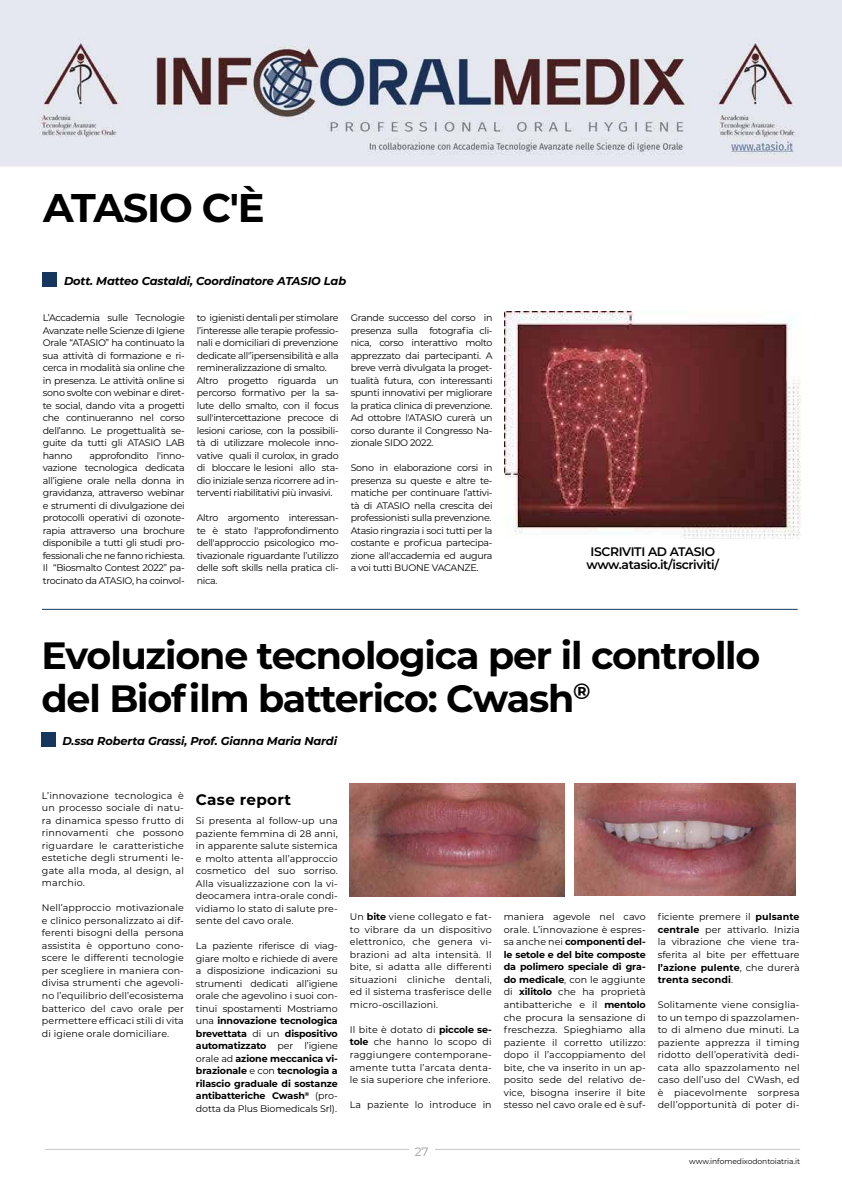
<style>
.page{position:relative;width:842px;height:1191px;background:#fff}
.page>*{position:absolute;margin:0;border:0;box-sizing:border-box;transform-origin:0 0}
.t1{font:700 40px "Montserrat";letter-spacing:-.03em;color:#000}
.t2{font:700 38px/43px "Montserrat";letter-spacing:-.03em;color:#000}
.t3{font:700 15.2px "Montserrat";letter-spacing:.02em;color:#000}
.t4{font:600 12.4px/12.5px "Montserrat";letter-spacing:-.03em;color:#000;text-align:center}
.t5{font:12px "Montserrat";color:#9d9d9c}
.t6{font:italic 700 11.4px "Montserrat";letter-spacing:-.01em;color:#000}
.t7{font:9.5px/12.5px "Montserrat";letter-spacing:-.03em;color:#000;text-align:justify}
.t8{font:9.5px "Montserrat";letter-spacing:.01em;color:#000}
.t9{font:7.6px "Montserrat";letter-spacing:-.01em;color:#000}
.s1{font-weight:700}
</style>
<div class="page">
<hr style="left:45px;top:1148px;width:755px;height:1px;background:#c6c6c6">
<div style="left:409px;top:1137px;width:25px;height:25px;background:#fff"></div>
<img style="left:0;top:0;width:842px;height:166px">
<div style="left:41px;top:732px;width:14px;height:14px;background:#17365d"></div>
<div style="left:43px;top:272px;width:14px;height:14px;background:#17365d"></div>
<hr style="left:42px;top:609px;width:756px;height:1px;background:#15375e">
<img style="left:350px;top:783px;width:214px;height:113px">
<img style="left:574px;top:783px;width:222px;height:112px">
<img style="left:505px;top:311px;width:296px;height:228px">
<h1 class="t1" style="left:43px;top:179px;width:223px">ATASIO C'È</h1>
<p class="t6" style="left:64px;top:273px;width:284px">Dott. Matteo Castaldi, Coordinatore ATASIO Lab</p>
<p class="t7" style="left:43px;top:311px;width:143px">L’Accademia sulle Tecnologie Avanzate nelle Scienze di Igiene Orale “ATASIO” ha continuato la sua attività di formazione e ri&shy;cerca in modalità sia online che in presenza. Le attività online si sono svolte con webinar e diret&shy;te social, dando vita a progetti che continueranno nel corso dell’anno. Le progettualità se&shy;guite da tutti gli ATASIO LAB hanno</p>
<p class="t7" style="left:43px;top:449px;width:143px;text-indent:47px">approfondito l'inno&shy;vazione tecnologica dedicata all’igiene orale nella donna in gravidanza, attraverso webinar e strumenti di divulgazione dei protocolli operativi di ozonote&shy;rapia attraverso una brochure disponibile a tutti gli studi pro&shy;fessionali che ne fanno richiesta.<br>Il “Biosmalto Contest 2022” pa&shy;trocinato da ATASIO, ha coinvol-</p>
<p class="t7" style="left:197px;top:311px;width:143px;text-align:left">to igienisti dentali per stimolare l’interesse alle terapie professio&shy;nali e domiciliari di prevenzione dedicate all'’ipersensibilità e alla remineralizzazione di smalto.<br>Altro progetto riguarda un percorso formativo per la sa&shy;lute dello smalto, con il focus sull'intercettazione precoce di lesioni cariose, con la possibili&shy;tà di utilizzare molecole inno&shy;vative quali il curolox, in grado di bloccare le lesioni allo sta&shy;dio iniziale senza ricorrere ad in&shy;terventi riabilitativi più invasivi.</p>
<p class="t7" style="left:197px;top:511px;width:143px">Altro argomento interessan&shy;te è stato l'approfondimento dell'approccio psicologico mo&shy;tivazionale riguardante l’utilizzo delle soft skills nella pratica cli&shy;nica.</p>
<p class="t7" style="left:351px;top:311px;width:143px">Grande successo del corso in presenza sulla fotografia cli&shy;nica, corso interattivo molto apprezzato dai partecipanti. A breve verrà divulgata la proget&shy;tualità futura, con interessanti spunti innovativi per migliorare la pratica clinica di prevenzione.<br>Ad ottobre l'ATASIO curerà un corso durante il Congresso Na&shy;zionale SIDO 2022.</p>
<p class="t7" style="left:351px;top:461px;width:143px">Sono in elaborazione corsi in presenza su queste e altre te&shy;matiche per continuare l’attivi&shy;tà di ATASIO nella crescita dei professionisti sulla prevenzione.<br>Atasio ringrazia i soci tutti per la costante e proficua partecipa&shy;zione all'accademia ed augura a voi tutti BUONE VACANZE.</p>
<h3 class="t4" style="left:587px;top:545px;width:134px">ISCRIVITI AD ATASIO www.atasio.it/iscriviti/</h3>
<h2 class="t2" style="left:41px;top:631px;width:720px">Evoluzione tecnologica per il controllo del Biofilm batterico: Cwash<sup>®</sup></h2>
<p class="t6" style="left:62px;top:733px;width:276px">D.ssa Roberta Grassi, Prof. Gianna Maria Nardi</p>
<p class="t7" style="left:42px;top:789px;width:143px">L’innovazione tecnologica è un processo sociale di natu&shy;ra dinamica spesso frutto di rinnovamenti che possono riguardare le caratteristiche estetiche degli strumenti le&shy;gate alla moda, al design, al marchio.</p>
<p class="t7" style="left:42px;top:901px;width:143px">Nell’approccio motivazionale e clinico personalizzato ai dif&shy;ferenti bisogni della persona assistita è opportuno cono&shy;scere le differenti tecnologie per scegliere in maniera con&shy;divisa strumenti che agevoli&shy;no l’equilibrio dell’ecosistema batterico del cavo orale per permettere efficaci stili di vita di igiene orale domiciliare.</p>
<h3 class="t3" style="left:196px;top:788px;width:97px">Case report</h3>
<p class="t7" style="left:196px;top:814px;width:143px">Si presenta al follow-up una paziente femmina di 28 anni, in apparente salute sistemica e molto attenta all’approccio cosmetico del suo sorriso.<br>Alla visualizzazione con la vi&shy;deocamera intra-orale condi&shy;vidiamo lo stato di salute pre&shy;sente del cavo orale.</p>
<p class="t7" style="left:196px;top:939px;width:143px">La paziente riferisce di viag&shy;giare molto e richiede di avere a disposizione indicazioni su strumenti dedicati all’igiene orale che agevolino i suoi con&shy;tinui spostamenti Mostriamo una <span class="s1">innovazione tecnologica brevettata</span> di un <span class="s1">dispositivo automatizzato</span> per l’igiene orale ad <span class="s1">azione meccanica vi&shy;brazionale</span> e con <span class="s1">tecnologia a rilascio graduale di sostanze antibatteriche Cwash</span><sup>®</sup> (pro&shy;dotta da Plus Biomedicals Srl).</p>
<p class="t7" style="left:350px;top:910px;width:143px">Un <span class="s1">bite</span> viene collegato e fat&shy;to vibrare da un dispositivo elettronico, che genera vi&shy;brazioni ad alta intensità. Il bite, si adatta alle differenti situazioni cliniche dentali, ed il sistema trasferisce delle micro-oscillazioni.</p>
<p class="t7" style="left:350px;top:1023px;width:143px">Il bite è dotato di <span class="s1">piccole se&shy;tole</span> che hanno lo scopo di raggiungere contemporane&shy;amente tutta l’arcata denta&shy;le sia superiore che inferiore.</p>
<p class="t8" style="left:350px;top:1098px;width:143px">La paziente lo introduce in</p>
<p class="t7" style="left:504px;top:910px;width:143px">maniera agevole nel cavo orale. L’innovazione è espres&shy;sa anche nei <span class="s1">componenti del&shy;le setole e del bite composte da polimero speciale di gra&shy;do medicale</span>, con le aggiunte di <span class="s1">xilitolo</span> che ha proprietà antibatteriche e il <span class="s1">mentolo </span>che procura la sensazione di freschezza. Spieghiamo alla paziente il corretto utilizzo: dopo il l’accoppiamento del bite, che va inserito in un ap&shy;posito sede del relativo de&shy;vice, bisogna inserire il bite stesso nel cavo orale ed è suf-</p>
<p class="t7" style="left:658px;top:910px;width:143px">ficiente premere il <span class="s1">pulsante centrale</span> per attivarlo. Inizia la vibrazione che viene tra&shy;sferita al bite per effettuare <span class="s1">l’azione pulente</span>, che durerà <span class="s1">trenta secondi</span>.</p>
<p class="t7" style="left:658px;top:998px;width:143px">Solitamente viene consiglia&shy;to un tempo di spazzolamen&shy;to di almeno due minuti. La paziente apprezza il timing ridotto dell’operatività dedi&shy;cata allo spazzolamento nel caso dell’uso del CWash, ed è piacevolmente sorpresa dell’opportunità di poter di-</p>
<p class="t5" style="left:415px;top:1143px;width:15px">27</p>
<p class="t9" style="left:689px;top:1155px;width:112px">www.infomedixodontoiatria.it</p>
</div>
